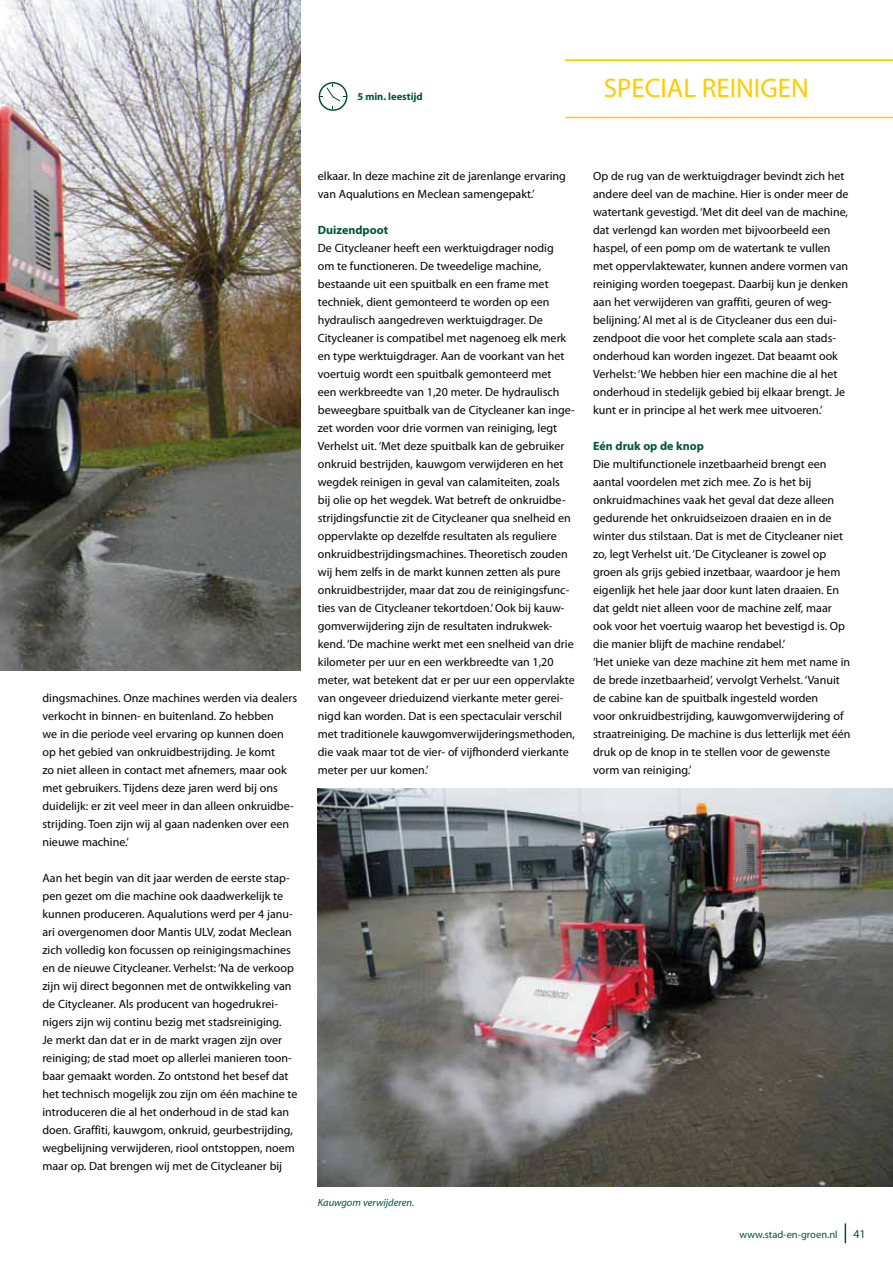
<style>
.page{position:relative;width:893px;height:1263px;background:#fff}
.page>*{position:absolute;margin:0;border:0;box-sizing:border-box;transform-origin:0 0}
.t1{font:27px "Myriad Pro";color:#fc0}
.t2{font:12px/18px "Myriad Pro";color:#000}
.t3{font:700 12px "Myriad Pro";color:#00533d}
.t4{font:12px "Myriad Pro";color:#00533d}
.t5{font:10.5px "Myriad Pro";color:#00533d}
.t6{font:italic 10.5px "Myriad Pro";color:#00533d}
.t7{font:700 10.5px "Myriad Pro";color:#00533d}
</style>
<div class="page">
<svg style="left:845px;top:1223px;width:1px;height:20px"></svg>
<hr style="left:565px;top:117px;width:328px;height:1px;background:#fc0">
<hr style="left:565px;top:60px;width:328px;height:1px;background:#fc0">
<svg style="left:319px;top:82px;width:28px;height:29px"></svg>
<img style="left:0;top:0;width:301px;height:670px">
<img style="left:318px;top:788px;width:575px;height:398px">
<p class="t7" style="left:357px;top:90px;width:67px">5 min. leestijd</p>
<h1 class="t1" style="left:604px;top:71px;width:207px">SPECIAL REINIGEN</h1>
<p class="t2" style="left:43px;top:689px;width:256px">dingsmachines. Onze machines werden via dealers verkocht in binnen- en buitenland. Zo hebben<br>we in die periode veel ervaring op kunnen doen op het gebied van onkruidbestrijding. Je komt<br>zo niet alleen in contact met afnemers, maar ook met gebruikers. Tijdens deze jaren werd bij ons duidelijk: er zit veel meer in dan alleen onkruidbe&shy;strijding. Toen zijn wij al gaan nadenken over een nieuwe machine.’</p>
<p class="t2" style="left:43px;top:869px;width:256px">Aan het begin van dit jaar werden de eerste stap&shy;pen gezet om die machine ook daadwerkelijk te kunnen produceren. Aqualutions werd per 4 janu&shy;ari overgenomen door Mantis ULV, zodat Meclean zich volledig kon focussen op reinigingsmachines en de nieuwe Citycleaner. Verhelst: ‘Na de verkoop zijn wij direct begonnen met de ontwikkeling van de Citycleaner. Als producent van hogedrukrei&shy;nigers zijn wij continu bezig met stadsreiniging.<br>Je merkt dan dat er in de markt vragen zijn over reiniging; de stad moet op allerlei manieren toon&shy;baar gemaakt worden. Zo ontstond het besef dat het technisch mogelijk zou zijn om één machine te introduceren die al het onderhoud in de stad kan doen. Graffiti, kauwgom, onkruid, geurbestrijding, wegbelijning verwijderen, riool ontstoppen, noem maar op. Dat brengen wij met de Citycleaner bij</p>
<p class="t2" style="left:318px;top:167px;width:250px">elkaar. In deze machine zit de jarenlange ervaring van Aqualutions en Meclean samengepakt.’</p>
<p class="t3" style="left:318px;top:222px;width:72px">Duizendpoot</p>
<p class="t2" style="left:318px;top:239px;width:259px">De Citycleaner heeft een werktuigdrager nodig<br>om te functioneren. De tweedelige machine, bestaande uit een spuitbalk en een frame met techniek, dient gemonteerd te worden op een hydraulisch aangedreven werktuigdrager. De Citycleaner is compatibel met nagenoeg elk merk en type werktuigdrager. Aan de voorkant van het voertuig wordt een spuitbalk gemonteerd met<br>een werkbreedte van 1,20 meter. De hydraulisch beweegbare spuitbalk van de Citycleaner kan inge&shy;zet worden voor drie vormen van reiniging, legt Verhelst uit. ‘Met deze spuitbalk kan de gebruiker onkruid bestrijden, kauwgom verwijderen en het wegdek reinigen in geval van calamiteiten, zoals bij olie op het wegdek. Wat betreft de onkruidbe&shy;strijdingsfunctie zit de Citycleaner qua snelheid en oppervlakte op dezelfde resultaten als reguliere onkruidbestrijdingsmachines. Theoretisch zouden wij hem zelfs in de markt kunnen zetten als pure onkruidbestrijder, maar dat zou de reinigingsfunc&shy;ties van de Citycleaner tekortdoen.’ Ook bij kauw&shy;gomverwijdering zijn de resultaten indrukwek&shy;kend. ‘De machine werkt met een snelheid van drie kilometer per uur en een werkbreedte van 1,20 meter, wat betekent dat er per uur een oppervlakte van ongeveer drieduizend vierkante meter gerei&shy;nigd kan worden. Dat is een spectaculair verschil met traditionele kauwgomverwijderingsmethoden, die vaak maar tot de vier- of vijfhonderd vierkante meter per uur komen.’</p>
<p class="t2" style="left:593px;top:167px;width:257px">Op de rug van de werktuigdrager bevindt zich het andere deel van de machine. Hier is onder meer de watertank gevestigd. ‘Met dit deel van de machine, dat verlengd kan worden met bijvoorbeeld een haspel, of een pomp om de watertank te vullen met oppervlaktewater, kunnen andere vormen van reiniging worden toegepast. Daarbij kun je denken aan het verwijderen van graffiti, geuren of weg&shy;belijning.’ Al met al is de Citycleaner dus een dui&shy;zendpoot die voor het complete scala aan stads&shy;onderhoud kan worden ingezet. Dat beaamt ook Verhelst: ‘We hebben hier een machine die al het onderhoud in stedelijk gebied bij elkaar brengt. Je kunt er in principe al het werk mee uitvoeren.’</p>
<p class="t3" style="left:593px;top:438px;width:112px">Eén druk op de knop</p>
<p class="t2" style="left:593px;top:455px;width:259px">Die multifunctionele inzetbaarheid brengt een aantal voordelen met zich mee. Zo is het bij onkruidmachines vaak het geval dat deze alleen gedurende het onkruidseizoen draaien en in de winter dus stilstaan. Dat is met de Citycleaner niet zo, legt Verhelst uit. ‘De Citycleaner is zowel op groen als grijs gebied inzetbaar, waardoor je hem eigenlijk het hele jaar door kunt laten draaien. En dat geldt niet alleen voor de machine zelf, maar ook voor het voertuig waarop het bevestigd is. Op die manier blijft de machine rendabel.’<br>‘Het unieke van deze machine zit hem met name in de brede inzetbaarheid’, vervolgt Verhelst. ‘Vanuit de cabine kan de spuitbalk ingesteld worden<br>voor onkruidbestrijding, kauwgomverwijdering of straatreiniging. De machine is dus letterlijk met één druk op de knop in te stellen voor de gewenste vorm van reiniging.’</p>
<p class="t6" style="left:318px;top:1196px;width:98px">Kauwgom verwijderen.</p>
<p class="t5" style="left:739px;top:1228px;width:100px">www.stad-en-groen.nl</p>
<p class="t4" style="left:853px;top:1226px;width:14px">41</p>
</div>
